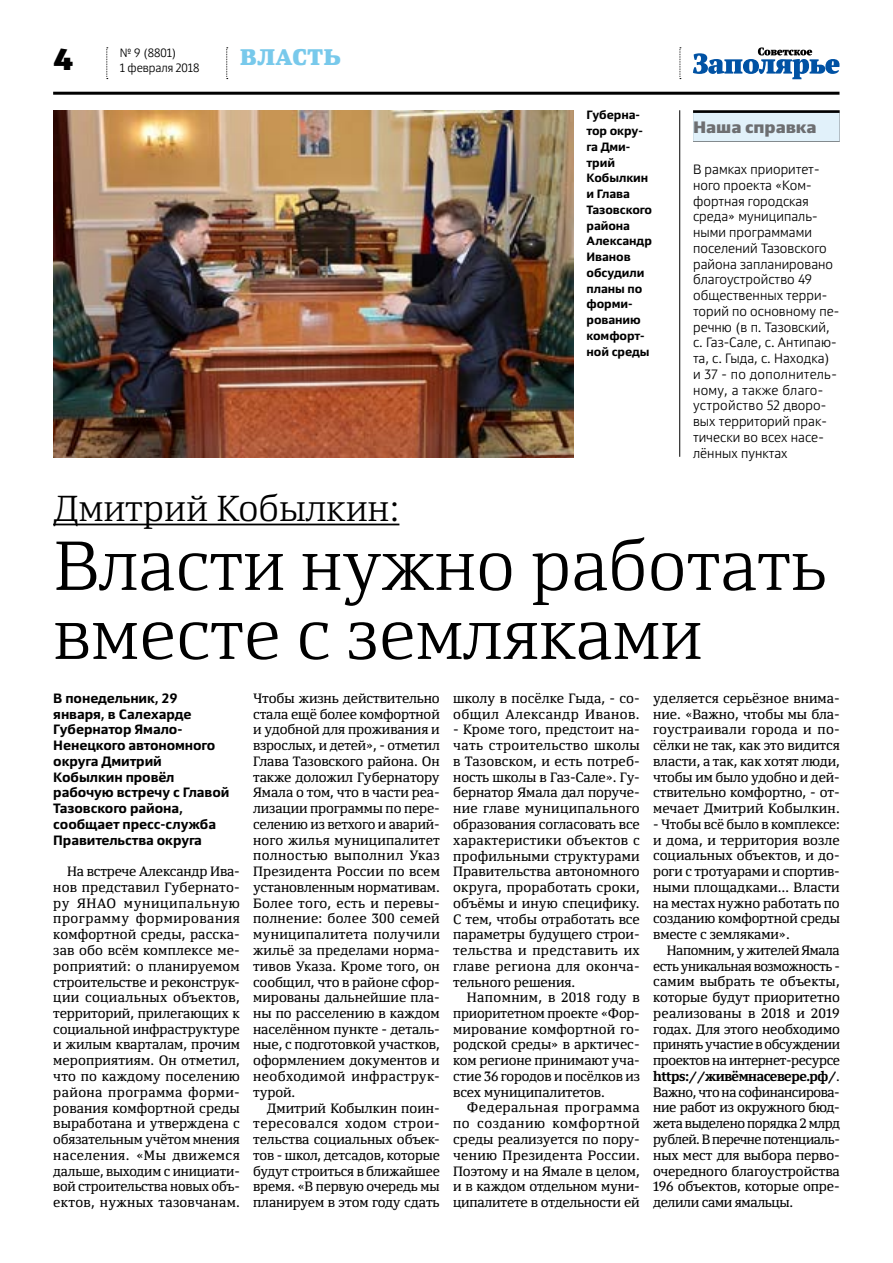
<style>
.page{position:relative;width:893px;height:1263px;background:#fff}
.page>*{position:absolute;margin:0;border:0;box-sizing:border-box;transform-origin:0 0}
.t1{font:300 69px/69px "Yefimov Serif";letter-spacing:-.005em;color:#000}
.t2{font:300 36px "Yefimov Serif";letter-spacing:-.005em;color:#000}
.t3{font:900 30px "Yefimov Sans";color:#000}
.t4{font:900 22.5px "Yefimov Serif";letter-spacing:.005em;color:#78c9eb}
.t5{font:900 16.5px "Yefimov Sans";letter-spacing:-.005em;color:#6d6e71}
.t6{font:13.5px/15.8px "Yefimov Serif";letter-spacing:-.005em;color:#000;text-align:justify}
.t7{font:300 13.5px/15.8px "Yefimov Sans";letter-spacing:.005em;color:#000}
.t8{font:700 13.5px/15.8px "Yefimov Sans";letter-spacing:-.005em;color:#000}
.t9{font:13.5px/15.8px "Yefimov Serif";letter-spacing:.035em;color:#000}
.t10{font:700 12px/15.8px "Yefimov Sans";letter-spacing:-.005em;color:#000}
.t11{font:300 12px/15.8px "Yefimov Sans";letter-spacing:-.005em;color:#000}
.s1{font-weight:700}
</style>
<div class="page">
<svg style="left:106px;top:47px;width:2px;height:32px"></svg>
<svg style="left:679px;top:47px;width:2px;height:32px"></svg>
<svg style="left:226px;top:47px;width:2px;height:32px"></svg>
<hr style="left:53px;top:92px;width:786px;height:3px;background:#000">
<svg style="left:693px;top:47px;width:146px;height:32px"></svg>
<img style="left:53px;top:110px;width:520px;height:347px">
<hr style="left:53px;top:524px;width:346px;height:1px;background:#000">
<div style="left:693px;top:110px;width:147px;height:32px;background:#080909"></div>
<div style="left:693px;top:113px;width:147px;height:28px;background:#e1f1fa"></div>
<hr style="left:679px;top:110px;width:1px;height:347px;background:#000">
<h3 class="t3" style="left:53px;top:40px;width:22px">4</h3>
<p class="t11" style="left:120px;top:44px;width:81px">№ 9 (8801)<br>1 февраля 2018</p>
<h3 class="t4" style="left:240px;top:42px;width:102px">ВЛАСТЬ</h3>
<p class="t10" style="left:586px;top:107px;width:67px">Губерна&shy;тор окру&shy;га Дми&shy;трий<br>Кобылкин и Глава<br>Тазовского района<br>Александр<br>Иванов обсудили планы по форми&shy;рованию комфорт&shy;ной среды</p>
<p class="t5" style="left:693px;top:117px;width:125px">Наша справка</p>
<p class="t7" style="left:693px;top:161px;width:148px">В рамках приоритет&shy;ного проекта «Ком&shy;фортная городская среда» муниципаль&shy;ными программами поселений Тазовского района запланировано благоустройство 49 общественных терри&shy;торий по основному пе&shy;речню (в п. Тазовский, с. Газ-Сале, с. Антипаю&shy;та, с. Гыда, с. Находка) и 37 - по дополнитель&shy;ному, а также благо&shy;устройство 52 дворо&shy;вых территорий прак&shy;тически во всех насе&shy;лённых пунктах</p>
<h2 class="t2" style="left:53px;top:486px;width:348px">Дмитрий Кобылкин:</h2>
<h1 class="t1" style="left:53px;top:531px;width:775px">Власти нужно работать вместе с земляками</h1>
<p class="t6" style="left:253px;top:690px;width:188px">Чтобы жизнь действительно стала ещё более комфортной и удобной для проживания и взрослых, и детей», - отметил Глава Тазовского района. Он также доложил Губернатору Ямала о том, что в части реа&shy;лизации программы по пере&shy;селению из ветхого и аварий&shy;ного жилья муниципалитет полностью выполнил Указ Президента России по всем установленным нормативам.<br>Более того, есть и перевы&shy;полнение: более 300 семей муниципалитета получили жильё за пределами норма&shy;тивов Указа. Кроме того, он сообщил, что в районе сфор&shy;мированы дальнейшие пла&shy;ны по расселению в каждом населённом пункте - деталь&shy;ные, с подготовкой участков, оформлением документов и необходимой инфраструк&shy;турой.</p>
<p class="t6" style="left:253px;top:1100px;width:188px;text-indent:14px">Дмитрий Кобылкин поин&shy;тересовался ходом строи&shy;тельства социальных объек&shy;тов - школ, детсадов, которые будут строиться в ближайшее время. «В первую очередь мы планируем в этом году сдать</p>
<p class="t9" style="left:453px;top:690px;width:188px">школу в посёлке Гыда, - со&shy;общил Александр Иванов.</p>
<p class="t6" style="left:453px;top:722px;width:188px">- Кроме того, предстоит на&shy;чать строительство школы в Тазовском, и есть потреб&shy;ность школы в Газ-Сале». Гу&shy;бернатор Ямала дал поруче&shy;ние главе муниципального образования согласовать все характеристики объектов с профильными структурами Правительства автономного округа, проработать сроки, объёмы и иную специфику.<br>С тем, чтобы отработать все параметры будущего строи&shy;тельства и представить их главе региона для оконча&shy;тельного решения.</p>
<p class="t6" style="left:453px;top:989px;width:188px;text-indent:14px">Напомним, в 2018 году в приоритетном проекте «Фор&shy;мирование комфортной го&shy;родской среды» в арктичес&shy;ком регионе принимают уча&shy;стие 36 городов и посёлков из всех муниципалитетов.</p>
<p class="t6" style="left:453px;top:1100px;width:188px;text-indent:14px">Федеральная программа по созданию комфортной среды реализуется по пору&shy;чению Президента России.<br>Поэтому и на Ямале в целом, и в каждом отдельном муни&shy;ципалитете в отдельности ей</p>
<p class="t6" style="left:653px;top:690px;width:188px">уделяется серьёзное внима&shy;ние. «Важно, чтобы мы бла&shy;гоустраивали города и по&shy;сёлки не так, как это видится власти, а так, как хотят люди, чтобы им было удобно и дей&shy;ствительно комфортно, - от&shy;мечает Дмитрий Кобылкин.</p>
<p class="t6" style="left:653px;top:816px;width:188px">- Чтобы всё было в комплексе: и дома, и территория возле социальных объектов, и до&shy;роги с тротуарами и спортив&shy;ными площадками… Власти на местах нужно работать по созданию комфортной среды вместе с земляками».</p>
<p class="t6" style="left:653px;top:942px;width:188px;text-indent:14px">Напомним, у жителей Ямала есть уникальная возможность - самим выбрать те объекты, которые будут приоритетно реализованы в 2018 и 2019 годах. Для этого необходимо принять участие в обсуждении проектов на интернет-ресурсе <span class="s1">https://живёмнасевере.рф/</span>.<br>Важно, что на софинансирова&shy;ние работ из окружного бюд&shy;жета выделено порядка 2 млрд рублей. В перечне потенциаль&shy;ных мест для выбора перво&shy;очередного благоустройства 196 объектов, которые опре&shy;делили сами ямальцы.</p>
<p class="t8" style="left:53px;top:690px;width:178px">В понедельник, 29 января, в Салехарде<br>Губернатор Ямало-<br>Ненецкого автономного округа Дмитрий<br>Кобылкин провёл рабочую встречу с Главой<br>Тазовского района, сообщает пресс-служба<br>Правительства округа</p>
<p class="t6" style="left:53px;top:863px;width:188px;text-indent:14px">На встрече Александр Ива&shy;нов представил Губернато&shy;ру ЯНАО муниципальную программу формирования комфортной среды, расска&shy;зав обо всём комплексе ме&shy;роприятий: о планируемом строительстве и реконструк&shy;ции социальных объектов, территорий, прилегающих к социальной инфраструктуре и жилым кварталам, прочим мероприятиям. Он отметил, что по каждому поселению района программа форми&shy;рования комфортной среды выработана и утверждена с обязательным учётом мнения населения. «Мы движемся дальше, выходим с инициати&shy;вой строительства новых объ&shy;ектов, нужных тазовчанам.</p>
</div>
